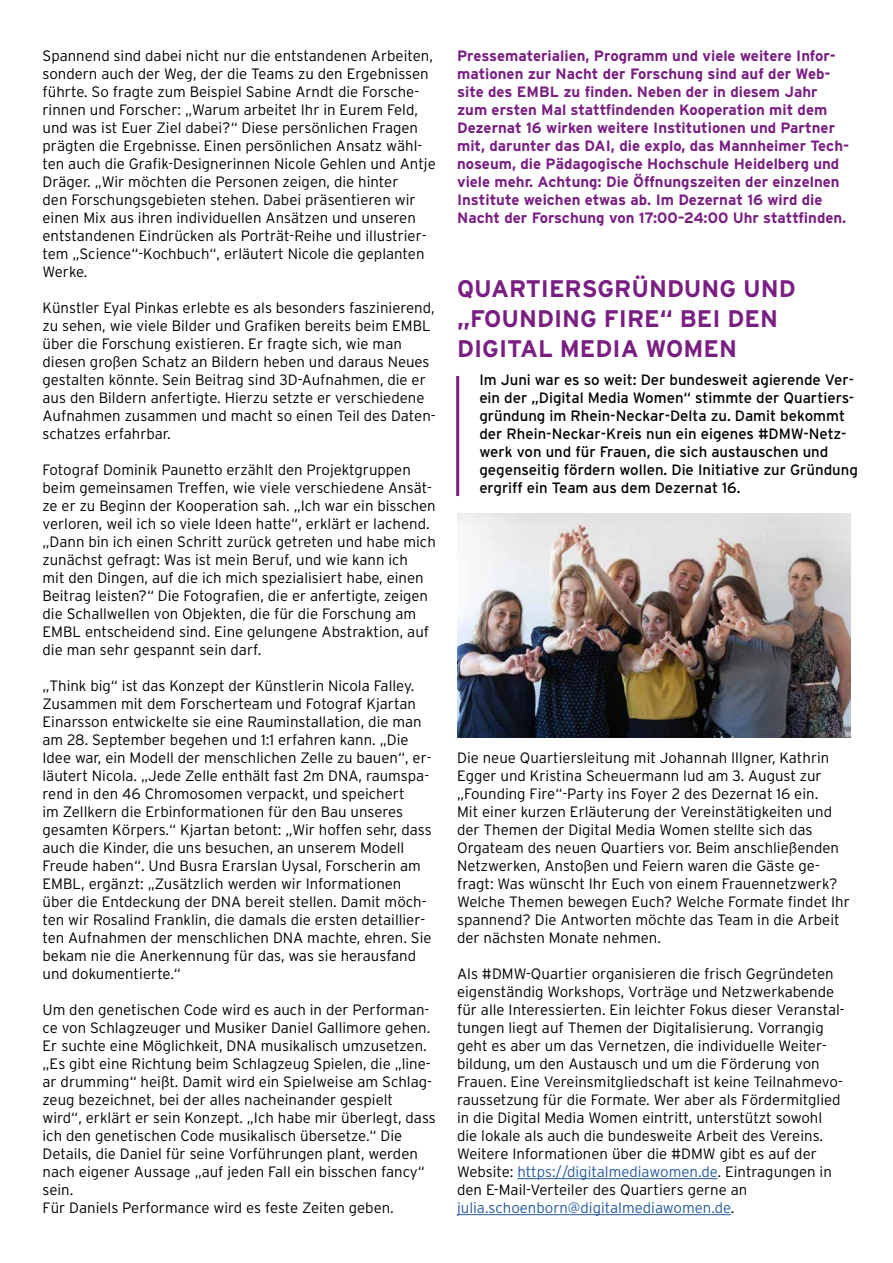
<style>
.page{position:relative;width:893px;height:1263px;background:#fff}
.page>*{position:absolute;margin:0;border:0;box-sizing:border-box;transform-origin:0 0}
.t1{font:700 24px/30px "Interstate";color:#791f82}
.t2{font:300 15px/18px "Interstate";color:#000}
.t3{font:700 15px/18px "Interstate";color:#791f82}
.t4{font:15px/18px "Interstate";color:#000}
.s1{color:#245a9c}
</style>
<div class="page">
<hr style="left:517px;top:1178px;width:200px;height:1px;background:#245a9c">
<hr style="left:457px;top:1214px;width:274px;height:1px;background:#245a9c">
<hr style="left:456px;top:376px;width:3px;height:120px;background:#791f82">
<img style="left:457px;top:514px;width:393px;height:223px">
<p class="t2" style="left:43px;top:46px;width:395px">Spannend sind dabei nicht nur die entstandenen Arbeiten, sondern auch der Weg, der die Teams zu den Ergebnissen führte. So fragte zum Beispiel Sabine Arndt die Forsche&shy;rinnen und Forscher: „Warum arbeitet Ihr in Eurem Feld, und was ist Euer Ziel dabei?“ Diese persönlichen Fragen prägten die Ergebnisse. Einen persönlichen Ansatz wähl&shy;ten auch die Grafik-Designerinnen Nicole Gehlen und Antje Dräger. „Wir möchten die Personen zeigen, die hinter<br>den Forschungsgebieten stehen. Dabei präsentieren wir einen Mix aus ihren individuellen Ansätzen und unseren entstandenen Eindrücken als Porträt-Reihe und illustrier&shy;tem „Science“-Kochbuch“, erläutert Nicole die geplanten Werke.</p>
<p class="t2" style="left:43px;top:298px;width:395px">Künstler Eyal Pinkas erlebte es als besonders faszinierend, zu sehen, wie viele Bilder und Grafiken bereits beim EMBL über die Forschung existieren. Er fragte sich, wie man diesen großen Schatz an Bildern heben und daraus Neues gestalten könnte. Sein Beitrag sind 3D-Aufnahmen, die er aus den Bildern anfertigte. Hierzu setzte er verschiedene Aufnahmen zusammen und macht so einen Teil des Daten&shy;schatzes erfahrbar.</p>
<p class="t2" style="left:43px;top:460px;width:395px">Fotograf Dominik Paunetto erzählt den Projektgruppen beim gemeinsamen Treffen, wie viele verschiedene Ansät&shy;ze er zu Beginn der Kooperation sah. „Ich war ein bisschen verloren, weil ich so viele Ideen hatte“, erklärt er lachend. „Dann bin ich einen Schritt zurück getreten und habe mich zunächst gefragt: Was ist mein Beruf, und wie kann ich<br>mit den Dingen, auf die ich mich spezialisiert habe, einen Beitrag leisten?“ Die Fotografien, die er anfertigte, zeigen die Schallwellen von Objekten, die für die Forschung am EMBL entscheidend sind. Eine gelungene Abstraktion, auf die man sehr gespannt sein darf.</p>
<p class="t2" style="left:43px;top:676px;width:391px">„Think big“ ist das Konzept der Künstlerin Nicola Falley.<br>Zusammen mit dem Forscherteam und Fotograf Kjartan Einarsson entwickelte sie eine Rauminstallation, die man am 28. September begehen und 1:1 erfahren kann. „Die Idee war, ein Modell der menschlichen Zelle zu bauen“, er&shy;läutert Nicola. „Jede Zelle enthält fast 2m DNA, raumspa&shy;rend in den 46 Chromosomen verpackt, und speichert<br>im Zellkern die Erbinformationen für den Bau unseres gesamten Körpers.“ Kjartan betont: „Wir hoffen sehr, dass auch die Kinder, die uns besuchen, an unserem Modell Freude haben“. Und Busra Erarslan Uysal, Forscherin am EMBL, ergänzt: „Zusätzlich werden wir Informationen über die Entdeckung der DNA bereit stellen. Damit möch&shy;ten wir Rosalind Franklin, die damals die ersten detaillier&shy;ten Aufnahmen der menschlichen DNA machte, ehren. Sie bekam nie die Anerkennung für das, was sie herausfand und dokumentierte.“</p>
<p class="t2" style="left:43px;top:1000px;width:395px">Um den genetischen Code wird es auch in der Performan&shy;ce von Schlagzeuger und Musiker Daniel Gallimore gehen.<br>Er suchte eine Möglichkeit, DNA musikalisch umzusetzen. „Es gibt eine Richtung beim Schlagzeug Spielen, die „line&shy;ar drumming“ heißt. Damit wird ein Spielweise am Schlag&shy;zeug bezeichnet, bei der alles nacheinander gespielt wird“, erklärt er sein Konzept. „Ich habe mir überlegt, dass ich den genetischen Code musikalisch übersetze.“ Die Details, die Daniel für seine Vorführungen plant, werden nach eigener Aussage „auf jeden Fall ein bisschen fancy“ sein.<br>Für Daniels Performance wird es feste Zeiten geben.</p>
<p class="t3" style="left:457px;top:46px;width:394px">Pressematerialien, Programm und viele weitere Infor&shy;mationen zur Nacht der Forschung sind auf der Web&shy;site des EMBL zu finden. Neben der in diesem Jahr zum ersten Mal stattfindenden Kooperation mit dem Dezernat 16 wirken weitere Institutionen und Partner mit, darunter das DAI, die explo, das Mannheimer Tech&shy;noseum, die Pädagogische Hochschule Heidelberg und viele mehr. Achtung: Die Öffnungszeiten der einzelnen Institute weichen etwas ab. Im Dezernat 16 wird die Nacht der Forschung von 17:00–24:00 Uhr stattfinden.</p>
<h1 class="t1" style="left:457px;top:274px;width:340px">QUARTIERSGRÜNDUNG UND „FOUNDING FIRE“ BEI DEN<br>DIGITAL MEDIA WOMEN</h1>
<p class="t4" style="left:479px;top:370px;width:380px">Im Juni war es so weit: Der bundesweit agierende Ver&shy;ein der „Digital Media Women“ stimmte der Quartiers&shy;gründung im Rhein-Neckar-Delta zu. Damit bekommt der Rhein-Neckar-Kreis nun ein eigenes #DMW-Netz&shy;werk von und für Frauen, die sich austauschen und gegenseitig fördern wollen. Die Initiative zur Gründung ergriff ein Team aus dem Dezernat 16.</p>
<p class="t2" style="left:457px;top:748px;width:394px">Die neue Quartiersleitung mit Johannah Illgner, Kathrin Egger und Kristina Scheuermann lud am 3. August zur „Founding Fire“-Party ins Foyer 2 des Dezernat 16 ein.<br>Mit einer kurzen Erläuterung der Vereinstätigkeiten und der Themen der Digital Media Women stellte sich das Orgateam des neuen Quartiers vor. Beim anschließenden Netzwerken, Anstoßen und Feiern waren die Gäste ge&shy;fragt: Was wünscht Ihr Euch von einem Frauennetzwerk?<br>Welche Themen bewegen Euch? Welche Formate findet Ihr spannend? Die Antworten möchte das Team in die Arbeit der nächsten Monate nehmen.</p>
<p class="t2" style="left:457px;top:964px;width:389px">Als #DMW-Quartier organisieren die frisch Gegründeten eigenständig Workshops, Vorträge und Netzwerkabende für alle Interessierten. Ein leichter Fokus dieser Veranstal&shy;tungen liegt auf Themen der Digitalisierung. Vorrangig geht es aber um das Vernetzen, die individuelle Weiter&shy;bildung, um den Austausch und um die Förderung von Frauen. Eine Vereinsmitgliedschaft ist keine Teilnahmevo&shy;raussetzung für die Formate. Wer aber als Fördermitglied in die Digital Media Women eintritt, unterstützt sowohl die lokale als auch die bundesweite Arbeit des Vereins.<br>Weitere Informationen über die #DMW gibt es auf der Website: <span class="s1">https://digitalmediawomen.de</span>. Eintragungen in den E-Mail-Verteiler des Quartiers gerne an <span class="s1">julia.schoenborn@digitalmediawomen.de</span>.</p>
</div>
